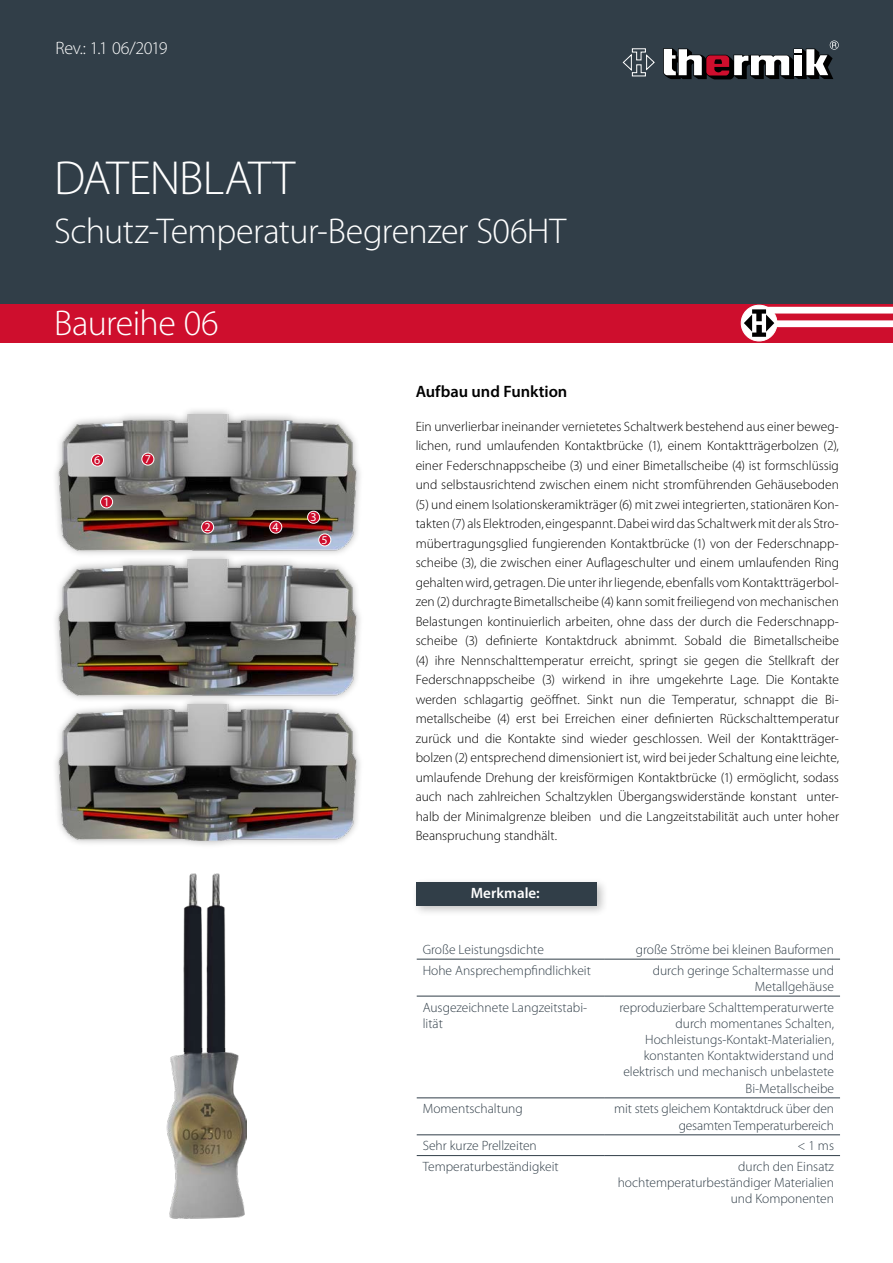
<style>
.page{position:relative;width:893px;height:1263px;background:#fff}
.page>*{position:absolute;margin:0;border:0;box-sizing:border-box;transform-origin:0 0}
.t1{font:300 48px "Myriad Pro";letter-spacing:-.02em;color:#fff}
.t2{font:300 36px "Myriad Pro";letter-spacing:-.02em;color:#fff}
.t3{font:300 18px "Myriad Pro";letter-spacing:-.02em;color:#fff}
.t4{font:600 16.5px "Myriad Pro";letter-spacing:-.005em;color:#000}
.t5{font:600 15px "Myriad Pro";letter-spacing:.005em;color:#fff}
.t6{font:300 13.5px/19.5px "Myriad Pro";color:#000;text-align:justify}
.t7{font:300 13.5px/16.2px "Myriad Pro";color:#313e48;text-align:right}
.t8{font:12px "Myriad Pro";color:#fff}
</style>
<div class="page">
<div style="left:0;top:0;width:893px;height:306px;background:#313e48"></div>
<div style="left:411px;top:877px;width:197px;height:40px;background:#000;opacity:.25"></div>
<div style="left:417px;top:882px;width:180px;height:23px;background:#313e48"></div>
<div style="left:0;top:304px;width:893px;height:38px;background:#ce0e2d"></div>
<div style="left:743px;top:320px;width:150px;height:7px;background:#fff"></div>
<div style="left:758px;top:307px;width:135px;height:7px;background:#fff"></div>
<div style="left:741px;top:305px;width:36px;height:36px;background:#fff;border-radius:50%"></div>
<div style="left:741px;top:305px;width:36px;height:36px;border:1px solid #fff;border-radius:50%"></div>
<svg style="left:744px;top:309px;width:30px;height:28px"></svg>
<hr style="left:417px;top:959px;width:188px;height:1px;background:#313e48">
<hr style="left:605px;top:959px;width:235px;height:1px;background:#313e48">
<hr style="left:417px;top:1097px;width:188px;height:1px;background:#313e48">
<hr style="left:605px;top:996px;width:235px;height:1px;background:#313e48">
<hr style="left:605px;top:1097px;width:235px;height:1px;background:#313e48">
<hr style="left:417px;top:1134px;width:188px;height:1px;background:#313e48">
<hr style="left:605px;top:1134px;width:235px;height:1px;background:#313e48">
<hr style="left:417px;top:1155px;width:188px;height:1px;background:#313e48">
<hr style="left:605px;top:1155px;width:235px;height:1px;background:#313e48">
<hr style="left:417px;top:996px;width:188px;height:1px;background:#313e48">
<svg style="left:663px;top:42px;width:174px;height:37px"></svg>
<svg style="left:622px;top:48px;width:33px;height:29px"></svg>
<div style="left:51px;top:551px;width:313px;height:151px;background:#000;opacity:.35"></div>
<img style="left:58px;top:560px;width:299px;height:136px">
<div style="left:51px;top:696px;width:313px;height:152px;background:#000;opacity:.35"></div>
<img style="left:58px;top:704px;width:299px;height:136px">
<div style="left:51px;top:406px;width:313px;height:151px;background:#000;opacity:.35"></div>
<img style="left:58px;top:415px;width:299px;height:136px">
<div style="left:101px;top:496px;width:12px;height:12px;background:#ce0e2d;border-radius:50%"></div>
<div style="left:100px;top:495px;width:13px;height:13px;border:1px solid #fff;border-radius:50%"></div>
<div style="left:202px;top:521px;width:12px;height:12px;background:#ce0e2d;border-radius:50%"></div>
<div style="left:201px;top:521px;width:13px;height:12px;border:1px solid #fff;border-radius:50%"></div>
<div style="left:308px;top:511px;width:12px;height:12px;background:#ce0e2d;border-radius:50%"></div>
<div style="left:307px;top:511px;width:13px;height:13px;border:1px solid #fff;border-radius:50%"></div>
<div style="left:270px;top:521px;width:12px;height:12px;background:#ce0e2d;border-radius:50%"></div>
<div style="left:269px;top:521px;width:13px;height:12px;border:1px solid #fff;border-radius:50%"></div>
<div style="left:319px;top:534px;width:12px;height:12px;background:#ce0e2d;border-radius:50%"></div>
<div style="left:318px;top:533px;width:13px;height:13px;border:1px solid #fff;border-radius:50%"></div>
<div style="left:91px;top:454px;width:13px;height:12px;background:#ce0e2d;border-radius:50%"></div>
<div style="left:91px;top:454px;width:13px;height:13px;border:1px solid #fff;border-radius:50%"></div>
<div style="left:142px;top:453px;width:12px;height:12px;background:#ce0e2d;border-radius:50%"></div>
<div style="left:141px;top:453px;width:13px;height:12px;border:1px solid #fff;border-radius:50%"></div>
<img style="left:166px;top:1051px;width:80px;height:168px">
<img style="left:183px;top:873px;width:43px;height:178px">
<h3 class="t3" style="left:55px;top:38px;width:114px">Rev.: 1.1 06/2019</h3>
<h1 class="t1" style="left:54px;top:152px;width:243px">DATENBLATT</h1>
<h2 class="t2" style="left:54px;top:211px;width:514px">Schutz-Temperatur-Begrenzer S06HT</h2>
<h2 class="t2" style="left:54px;top:303px;width:166px">Baureihe 06</h2>
<p class="t8" style="left:94px;top:453px;width:8px">6</p>
<p class="t8" style="left:145px;top:452px;width:8px">7</p>
<p class="t8" style="left:103px;top:494px;width:8px">1</p>
<p class="t8" style="left:204px;top:520px;width:8px">2</p>
<p class="t8" style="left:273px;top:520px;width:8px">4</p>
<p class="t8" style="left:310px;top:510px;width:8px">3</p>
<p class="t8" style="left:322px;top:532px;width:8px">5</p>
<p class="t4" style="left:416px;top:381px;width:153px">Aufbau und Funktion</p>
<p class="t6" style="left:416px;top:417px;width:425px">Ein unverlierbar ineinander vernietetes Schaltwerk bestehend aus einer beweg&shy;lichen, rund umlaufenden Kontaktbrücke (1), einem Kontaktträgerbolzen (2), einer Federschnappscheibe (3) und einer Bimetallscheibe (4) ist formschlüssig und selbstausrichtend zwischen einem nicht stromführenden Gehäuseboden (5) und einem Isolationskeramikträger (6) mit zwei integrierten, stationären Kon&shy;takten (7) als Elektroden, eingespannt. Dabei wird das Schaltwerk mit der als Stro&shy;mübertragungsglied fungierenden Kontaktbrücke (1) von der Federschnapp&shy;scheibe (3), die zwischen einer Auflageschulter und einem umlaufenden Ring gehalten wird, getragen. Die unter ihr liegende, ebenfalls vom Kontaktträgerbol&shy;zen (2) durchragte Bimetallscheibe (4) kann somit freiliegend von mechanischen Belastungen kontinuierlich arbeiten, ohne dass der durch die Federschnapp&shy;scheibe (3) definierte Kontaktdruck abnimmt. Sobald die Bimetallscheibe (4) ihre Nennschalttemperatur erreicht, springt sie gegen die Stellkraft der Federschnappscheibe (3) wirkend in ihre umgekehrte Lage. Die Kontakte werden schlagartig geöffnet. Sinkt nun die Temperatur, schnappt die Bi&shy;metallscheibe (4) erst bei Erreichen einer definierten Rückschalttemperatur zurück und die Kontakte sind wieder geschlossen. Weil der Kontaktträger&shy;bolzen (2) entsprechend dimensioniert ist, wird bei jeder Schaltung eine leichte, umlaufende Drehung der kreisförmigen Kontaktbrücke (1) ermöglicht, sodass auch nach zahlreichen Schaltzyklen Übergangswiderstände konstant unter&shy;halb der Minimalgrenze bleiben und die Langzeitstabilität auch unter hoher Beanspruchung standhält.</p>
<p class="t5" style="left:471px;top:884px;width:71px">Merkmale:</p>
<p class="t7" style="left:423px;top:941px;width:123px">Große Leistungsdichte</p>
<p class="t7" style="left:636px;top:941px;width:200px">große Ströme bei kleinen Bauformen</p>
<p class="t7" style="left:423px;top:962px;width:170px">Hohe Ansprechempfindlichkeit</p>
<p class="t7" style="left:653px;top:962px;width:183px">durch geringe Schaltermasse und<br>Metallgehäuse</p>
<p class="t7" style="left:423px;top:999px;width:166px;text-align:left">Ausgezeichnete Langzeitstabi&shy;lität</p>
<p class="t7" style="left:619px;top:999px;width:216px">reproduzierbare Schalttemperaturwerte durch momentanes Schalten, Hochleistungs-Kontakt-Materialien, konstanten Kontaktwiderstand und elektrisch und mechanisch unbelastete Bi-Metallscheibe</p>
<p class="t7" style="left:423px;top:1101px;width:102px">Momentschaltung</p>
<p class="t7" style="left:614px;top:1101px;width:221px">mit stets gleichem Kontaktdruck über den gesamten Temperaturbereich</p>
<p class="t7" style="left:423px;top:1138px;width:116px">Sehr kurze Prellzeiten</p>
<p class="t7" style="left:797px;top:1138px;width:38px">&lt; 1 ms</p>
<p class="t7" style="left:423px;top:1158px;width:138px">Temperaturbeständigkeit</p>
<p class="t7" style="left:618px;top:1158px;width:218px">durch den Einsatz hochtemperaturbeständiger Materialien und Komponenten</p>
</div>
